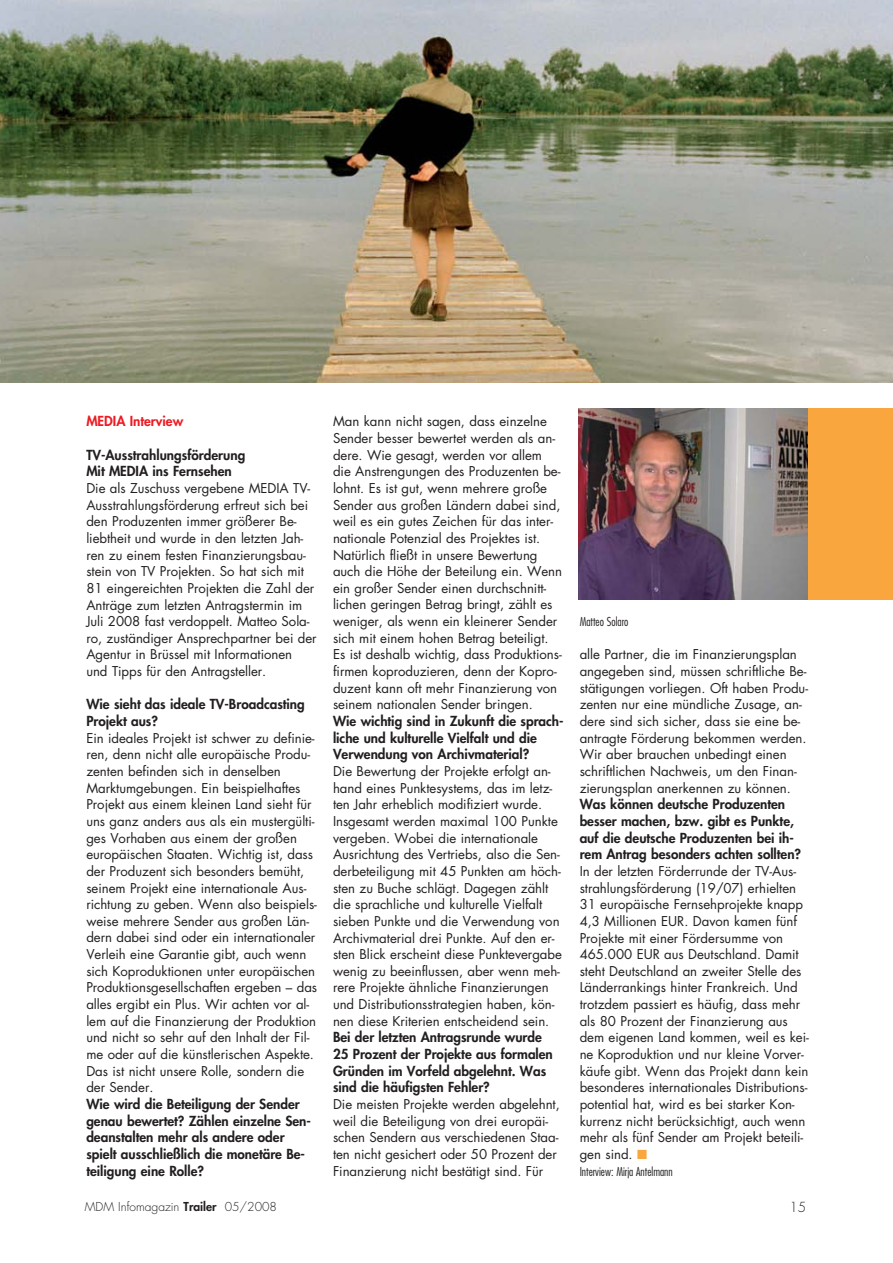
<style>
.page{position:relative;width:893px;height:1263px;background:#fff}
.page>*{position:absolute;margin:0;border:0;box-sizing:border-box;transform-origin:0 0}
.t1{font:800 13.5px/16.6px "Futura";color:#231f20}
.t2{font:800 13.5px "Futura";color:#ed1c24}
.t3{font:300 13.5px "Futura";color:#231f20}
.t4{font:13.2px/16.6px "Futura LT";letter-spacing:-.005em;color:#231f20}
.t5{font:300 condensed 12px "Futura";color:#231f20}
.t6{font:300 12px "Futura";color:#231f20}
.s1{color:#faa63f}
.s2{font-weight:800}
</style>
<div class="page">
<img style="left:0;top:0;width:892px;height:383px">
<div style="left:578px;top:408px;width:314px;height:192px;background:#faa63f"></div>
<img style="left:578px;top:408px;width:230px;height:192px">
<p class="t2" style="left:86px;top:415px;width:98px">MEDIA Interview</p>
<p class="t1" style="left:86px;top:447px;width:160px">TV-Ausstrahlungsförderung<br>Mit MEDIA ins Fernsehen</p>
<p class="t4" style="left:86px;top:481px;width:232px">Die als Zuschuss vergebene MEDIA TV-Ausstrahlungsförderung erfreut sich bei den Produzenten immer größerer Be&shy;liebtheit und wurde in den letzten Jah&shy;ren zu einem festen Finanzierungsbau&shy;stein von TV Projekten. So hat sich mit 81 eingereichten Projekten die Zahl der Anträge zum letzten Antragstermin im Juli 2008 fast verdoppelt. Matteo Sola&shy;ro, zuständiger Ansprechpartner bei der Agentur in Brüssel mit Informationen und Tipps für den Antragsteller.</p>
<p class="t1" style="left:86px;top:697px;width:220px">Wie sieht das ideale TV-Broadcasting<br>Projekt aus?</p>
<p class="t4" style="left:86px;top:731px;width:232px">Ein ideales Projekt ist schwer zu definie&shy;ren, denn nicht alle europäische Produ&shy;zenten befinden sich in denselben Marktumgebungen. Ein beispielhaftes Projekt aus einem kleinen Land sieht für uns ganz anders aus als ein mustergülti&shy;ges Vorhaben aus einem der großen europäischen Staaten. Wichtig ist, dass der Produzent sich besonders bemüht, seinem Projekt eine internationale Aus&shy;richtung zu geben. Wenn also beispiels&shy;weise mehrere Sender aus großen Län&shy;dern dabei sind oder ein internationaler Verleih eine Garantie gibt, auch wenn sich Koproduktionen unter europäischen Produktionsgesellschaften ergeben – das alles ergibt ein Plus. Wir achten vor al&shy;lem auf die Finanzierung der Produktion und nicht so sehr auf den Inhalt der Fil&shy;me oder auf die künstlerischen Aspekte.<br>Das ist nicht unsere Rolle, sondern die der Sender.</p>
<p class="t1" style="left:86px;top:1097px;width:226px">Wie wird die Beteiligung der Sender genau bewertet? Zählen einzelne Sen&shy;deanstalten mehr als andere oder spielt ausschließlich die monetäre Be&shy;teiligung eine Rolle?</p>
<p class="t4" style="left:333px;top:414px;width:231px">Man kann nicht sagen, dass einzelne Sender besser bewertet werden als an&shy;dere. Wie gesagt, werden vor allem die Anstrengungen des Produzenten be&shy;lohnt. Es ist gut, wenn mehrere große Sender aus großen Ländern dabei sind, weil es ein gutes Zeichen für das inter&shy;nationale Potenzial des Projektes ist.<br>Natürlich fließt in unsere Bewertung auch die Höhe der Beteilung ein. Wenn ein großer Sender einen durchschnitt&shy;lichen geringen Betrag bringt, zählt es weniger, als wenn ein kleinerer Sender sich mit einem hohen Betrag beteiligt.<br>Es ist deshalb wichtig, dass Produktions&shy;firmen koproduzieren, denn der Kopro&shy;duzent kann oft mehr Finanzierung von seinem nationalen Sender bringen.</p>
<p class="t1" style="left:333px;top:714px;width:232px">Wie wichtig sind in Zukunft die sprach&shy;liche und kulturelle Vielfalt und die<br>Verwendung von Archivmaterial?</p>
<p class="t4" style="left:333px;top:764px;width:230px">Die Bewertung der Projekte erfolgt an&shy;hand eines Punktesystems, das im letz&shy;ten Jahr erheblich modifiziert wurde.<br>Insgesamt werden maximal 100 Punkte vergeben. Wobei die internationale Ausrichtung des Vertriebs, also die Sen&shy;derbeteiligung mit 45 Punkten am höch&shy;sten zu Buche schlägt. Dagegen zählt die sprachliche und kulturelle Vielfalt sieben Punkte und die Verwendung von Archivmaterial drei Punkte. Auf den er&shy;sten Blick erscheint diese Punktevergabe wenig zu beeinflussen, aber wenn meh&shy;rere Projekte ähnliche Finanzierungen und Distributionsstrategien haben, kön&shy;nen diese Kriterien entscheidend sein.</p>
<p class="t1" style="left:333px;top:1030px;width:221px">Bei der letzten Antragsrunde wurde 25 Prozent der Projekte aus formalen Gründen im Vorfeld abgelehnt. Was sind die häufigsten Fehler?</p>
<p class="t4" style="left:333px;top:1097px;width:228px">Die meisten Projekte werden abgelehnt, weil die Beteiligung von drei europäi&shy;schen Sendern aus verschiedenen Staa&shy;ten nicht gesichert oder 50 Prozent der Finanzierung nicht bestätigt sind. Für</p>
<p class="t5" style="left:580px;top:617px;width:50px">Matteo Solaro</p>
<p class="t4" style="left:580px;top:647px;width:230px">alle Partner, die im Finanzierungsplan angegeben sind, müssen schriftliche Be&shy;stätigungen vorliegen. Oft haben Produ&shy;zenten nur eine mündliche Zusage, an&shy;dere sind sich sicher, dass sie eine be&shy;antragte Förderung bekommen werden.<br>Wir aber brauchen unbedingt einen schriftlichen Nachweis, um den Finan&shy;zierungsplan anerkennen zu können.</p>
<p class="t1" style="left:580px;top:797px;width:223px">Was können deutsche Produzenten besser machen, bzw. gibt es Punkte, auf die deutsche Produzenten bei ih&shy;rem Antrag besonders achten sollten?</p>
<p class="t4" style="left:580px;top:864px;width:231px">In der letzten Förderrunde der TV-Aus&shy;strahlungsförderung (19/07) erhielten 31 europäische Fernsehprojekte knapp 4,3 Millionen EUR. Davon kamen fünf Projekte mit einer Fördersumme von 465.000 EUR aus Deutschland. Damit steht Deutschland an zweiter Stelle des Länderrankings hinter Frankreich. Und trotzdem passiert es häufig, dass mehr als 80 Prozent der Finanzierung aus dem eigenen Land kommen, weil es kei&shy;ne Koproduktion und nur kleine Vorver&shy;käufe gibt. Wenn das Projekt dann kein besonderes internationales Distributions&shy;potential hat, wird es bei starker Kon&shy;kurrenz nicht berücksichtigt, auch wenn mehr als fünf Sender am Projekt beteili&shy;gen sind. <span class="s1">■</span></p>
<p class="t5" style="left:580px;top:1166px;width:95px">Interview: Mirja Antelmann</p>
<p class="t6" style="left:85px;top:1201px;width:194px">MDM Infomagazin <span class="s2">Trailer</span> 05/2008</p>
<p class="t3" style="left:789px;top:1201px;width:18px">15</p>
</div>
